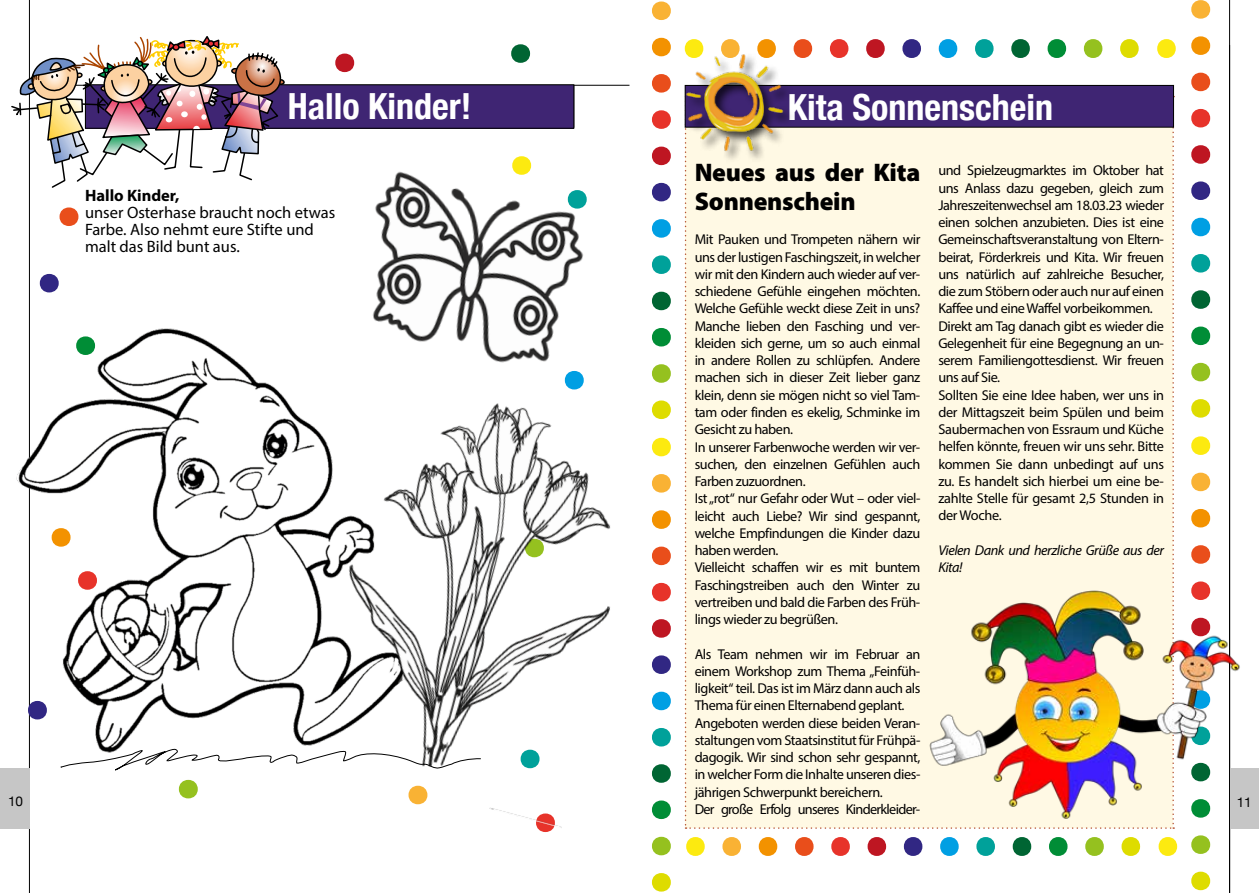
<style>
.page{position:relative;width:1259px;height:893px;background:#fff}
.page>*{position:absolute;margin:0;border:0;box-sizing:border-box;transform-origin:0 0}
.t1{font:700 condensed 36px "Helvetica Neue";color:#fff}
.t2{font:900 25.5px/28.5px "Myriad Pro";letter-spacing:-.01em;color:#000}
.t3{font:16.5px/17.2px "Myriad Pro";color:#000}
.t4{font:700 16.5px "Myriad Pro";color:#000}
.t5{font:14.25px/17.2px "Myriad Pro";letter-spacing:-.03em;color:#000}
.t6{font:italic 14.25px/17.2px "Myriad Pro";letter-spacing:-.03em;color:#000}
.t7{font:13.5px "Helvetica Neue";color:#000}
</style>
<div class="page">
<hr style="left:1229px;top:0;width:1px;height:893px;background:#000">
<hr style="left:30px;top:85px;width:599px;height:1px;background:#000">
<hr style="left:29px;top:0;width:1px;height:893px;background:#000">
<div style="left:0;top:768px;width:30px;height:61px;background:#c6c6c6"></div>
<div style="left:85px;top:85px;width:489px;height:43px;background:#3f2573"></div>
<div style="left:85px;top:84px;width:489px;height:45px;border:1px solid #000"></div>
<div style="left:685px;top:128px;width:489px;height:701px;background:#fff9e4"></div>
<div style="left:685px;top:85px;width:488px;height:42px;background:#3f2573"></div>
<div style="left:685px;top:85px;width:489px;height:43px;border:1px solid #000"></div>
<div style="left:685px;top:52px;width:110px;height:111px;background:#000;opacity:.75"></div>
<img style="left:684px;top:52px;width:104px;height:103px">
<div style="left:1230px;top:768px;width:29px;height:61px;background:#c6c6c6"></div>
<div style="left:1191px;top:436px;width:19px;height:19px;background:#fcea10;border-radius:50%"></div>
<div style="left:1191px;top:473px;width:19px;height:18px;background:#f9b234;border-radius:50%"></div>
<div style="left:1191px;top:509px;width:19px;height:18px;background:#f39200;border-radius:50%"></div>
<div style="left:1191px;top:545px;width:19px;height:19px;background:#e94e1b;border-radius:50%"></div>
<div style="left:1191px;top:581px;width:19px;height:19px;background:#e7332a;border-radius:50%"></div>
<div style="left:1191px;top:835px;width:19px;height:19px;background:#95c11f;border-radius:50%"></div>
<div style="left:1191px;top:872px;width:19px;height:18px;background:#dedc00;border-radius:50%"></div>
<div style="left:1191px;top:0;width:19px;height:19px;background:#f9b234;border-radius:50%"></div>
<div style="left:1191px;top:36px;width:19px;height:19px;background:#f39200;border-radius:50%"></div>
<div style="left:1191px;top:73px;width:19px;height:18px;background:#e94e1b;border-radius:50%"></div>
<div style="left:1191px;top:109px;width:19px;height:18px;background:#e7332a;border-radius:50%"></div>
<div style="left:1191px;top:145px;width:19px;height:19px;background:#be1622;border-radius:50%"></div>
<div style="left:1191px;top:181px;width:19px;height:19px;background:#312783;border-radius:50%"></div>
<div style="left:1191px;top:218px;width:19px;height:18px;background:#009fe3;border-radius:50%"></div>
<div style="left:1191px;top:254px;width:19px;height:19px;background:#00a19a;border-radius:50%"></div>
<div style="left:1191px;top:290px;width:19px;height:19px;background:#006533;border-radius:50%"></div>
<div style="left:1191px;top:327px;width:19px;height:18px;background:#008d36;border-radius:50%"></div>
<div style="left:1191px;top:363px;width:19px;height:18px;background:#95c11f;border-radius:50%"></div>
<div style="left:1191px;top:399px;width:19px;height:19px;background:#dedc00;border-radius:50%"></div>
<div style="left:652px;top:837px;width:19px;height:18px;background:#95c11f;border-radius:50%"></div>
<div style="left:652px;top:873px;width:19px;height:19px;background:#dedc00;border-radius:50%"></div>
<div style="left:652px;top:2px;width:19px;height:18px;background:#f9b234;border-radius:50%"></div>
<div style="left:652px;top:38px;width:19px;height:18px;background:#f39200;border-radius:50%"></div>
<div style="left:652px;top:74px;width:19px;height:19px;background:#e94e1b;border-radius:50%"></div>
<div style="left:652px;top:110px;width:19px;height:19px;background:#e7332a;border-radius:50%"></div>
<div style="left:652px;top:147px;width:19px;height:18px;background:#be1622;border-radius:50%"></div>
<div style="left:652px;top:183px;width:19px;height:18px;background:#312783;border-radius:50%"></div>
<div style="left:652px;top:219px;width:19px;height:19px;background:#009fe3;border-radius:50%"></div>
<div style="left:652px;top:255px;width:19px;height:19px;background:#00a19a;border-radius:50%"></div>
<div style="left:652px;top:292px;width:19px;height:18px;background:#006533;border-radius:50%"></div>
<div style="left:652px;top:328px;width:19px;height:18px;background:#008d36;border-radius:50%"></div>
<div style="left:685px;top:39px;width:18px;height:19px;background:#fcea10;border-radius:50%"></div>
<div style="left:721px;top:39px;width:18px;height:19px;background:#f9b234;border-radius:50%"></div>
<div style="left:757px;top:39px;width:19px;height:19px;background:#f39200;border-radius:50%"></div>
<div style="left:793px;top:39px;width:19px;height:19px;background:#e94e1b;border-radius:50%"></div>
<div style="left:830px;top:39px;width:18px;height:19px;background:#e7332a;border-radius:50%"></div>
<div style="left:866px;top:39px;width:18px;height:19px;background:#be1622;border-radius:50%"></div>
<div style="left:902px;top:39px;width:19px;height:19px;background:#312783;border-radius:50%"></div>
<div style="left:938px;top:39px;width:19px;height:19px;background:#009fe3;border-radius:50%"></div>
<div style="left:975px;top:39px;width:18px;height:19px;background:#00a19a;border-radius:50%"></div>
<div style="left:1011px;top:39px;width:19px;height:19px;background:#006533;border-radius:50%"></div>
<div style="left:1047px;top:39px;width:19px;height:19px;background:#008d36;border-radius:50%"></div>
<div style="left:1084px;top:39px;width:18px;height:19px;background:#95c11f;border-radius:50%"></div>
<div style="left:1120px;top:39px;width:18px;height:19px;background:#dedc00;border-radius:50%"></div>
<div style="left:1157px;top:39px;width:18px;height:19px;background:#fcea10;border-radius:50%"></div>
<div style="left:686px;top:837px;width:19px;height:19px;background:#fcea10;border-radius:50%"></div>
<div style="left:722px;top:837px;width:19px;height:19px;background:#f9b234;border-radius:50%"></div>
<div style="left:759px;top:837px;width:18px;height:19px;background:#f39200;border-radius:50%"></div>
<div style="left:795px;top:837px;width:18px;height:19px;background:#e94e1b;border-radius:50%"></div>
<div style="left:831px;top:837px;width:19px;height:19px;background:#e7332a;border-radius:50%"></div>
<div style="left:867px;top:837px;width:19px;height:19px;background:#be1622;border-radius:50%"></div>
<div style="left:904px;top:837px;width:18px;height:19px;background:#312783;border-radius:50%"></div>
<div style="left:940px;top:837px;width:18px;height:19px;background:#009fe3;border-radius:50%"></div>
<div style="left:976px;top:837px;width:19px;height:19px;background:#00a19a;border-radius:50%"></div>
<div style="left:1012px;top:837px;width:19px;height:19px;background:#006533;border-radius:50%"></div>
<div style="left:1049px;top:837px;width:18px;height:19px;background:#008d36;border-radius:50%"></div>
<div style="left:1085px;top:837px;width:18px;height:19px;background:#95c11f;border-radius:50%"></div>
<div style="left:1121px;top:837px;width:19px;height:19px;background:#dedc00;border-radius:50%"></div>
<div style="left:1158px;top:837px;width:19px;height:19px;background:#fcea10;border-radius:50%"></div>
<div style="left:276px;top:79px;width:9px;height:6px;border:2px solid #000;border-radius:50%"></div>
<img style="left:11px;top:29px;width:273px;height:160px">
<div style="left:60px;top:207px;width:18px;height:19px;background:#e94e1b;border-radius:50%"></div>
<div style="left:179px;top:780px;width:19px;height:18px;background:#95c11f;border-radius:50%"></div>
<svg style="left:536px;top:813px;width:19px;height:19px"></svg>
<div style="left:335px;top:54px;width:19px;height:18px;background:#be1622;border-radius:50%"></div>
<div style="left:511px;top:44px;width:19px;height:19px;background:#006533;border-radius:50%"></div>
<img style="left:928px;top:590px;width:312px;height:230px">
<img style="left:299px;top:110px;width:288px;height:243px">
<img style="left:16px;top:243px;width:396px;height:525px">
<img style="left:288px;top:353px;width:383px;height:476px">
<svg style="left:61px;top:735px;width:420px;height:37px"></svg>
<h1 class="t1" style="left:288px;top:77px;width:185px">Hallo Kinder!</h1>
<h1 class="t1" style="left:788px;top:77px;width:267px">Kita Sonnenschein</h1>
<h2 class="t2" style="left:694px;top:158px;width:227px">Neues aus der Kita<br>Sonnenschein</h2>
<p class="t5" style="left:694px;top:231px;width:227px">Mit Pauken und Trompeten nähern wir uns der lustigen Faschingszeit, in welcher wir mit den Kindern auch wieder auf ver&shy;schiedene Gefühle eingehen möchten.<br>Welche Gefühle weckt diese Zeit in uns?<br>Manche lieben den Fasching und ver&shy;kleiden sich gerne, um so auch einmal in andere Rollen zu schlüpfen. Andere machen sich in dieser Zeit lieber ganz klein, denn sie mögen nicht so viel Tam&shy;tam oder finden es ekelig, Schminke im Gesicht zu haben.<br>In unserer Farbenwoche werden wir ver&shy;suchen, den einzelnen Gefühlen auch Farben zuzuordnen.<br>Ist „rot“ nur Gefahr oder Wut – oder viel&shy;leicht auch Liebe? Wir sind gespannt, welche Empfindungen die Kinder dazu haben werden.<br>Vielleicht schaffen wir es mit buntem Faschingstreiben auch den Winter zu vertreiben und bald die Farben des Früh&shy;lings wieder zu begrüßen.</p>
<p class="t5" style="left:694px;top:645px;width:227px">Als Team nehmen wir im Februar an einem Workshop zum Thema „Feinfüh&shy;ligkeit“ teil. Das ist im März dann auch als Thema für einen Elternabend geplant.<br>Angeboten werden diese beiden Veran&shy;staltungen vom Staatsinstitut für Frühpä&shy;dagogik. Wir sind schon sehr gespannt, in welcher Form die Inhalte unseren dies&shy;jährigen Schwerpunkt bereichern.<br>Der große Erfolg unseres Kinderkleider-</p>
<p class="t5" style="left:938px;top:162px;width:227px">und Spielzeugmarktes im Oktober hat uns Anlass dazu gegeben, gleich zum Jahreszeitenwechsel am 18.03.23 wieder einen solchen anzubieten. Dies ist eine Gemeinschaftsveranstaltung von Eltern&shy;beirat, Förderkreis und Kita. Wir freuen uns natürlich auf zahlreiche Besucher, die zum Stöbern oder auch nur auf einen Kaffee und eine Waffel vorbeikommen.<br>Direkt am Tag danach gibt es wieder die Gelegenheit für eine Begegnung an un&shy;serem Familiengottesdienst. Wir freuen uns auf Sie.<br>Sollten Sie eine Idee haben, wer uns in der Mittagszeit beim Spülen und beim Saubermachen von Essraum und Küche helfen könnte, freuen wir uns sehr. Bitte kommen Sie dann unbedingt auf uns zu. Es handelt sich hierbei um eine be&shy;zahlte Stelle für gesamt 2,5 Stunden in der Woche.</p>
<p class="t6" style="left:938px;top:541px;width:227px">Vielen Dank und herzliche Grüße aus der<br>Kita!</p>
<p class="t4" style="left:85px;top:184px;width:96px">Hallo Kinder,</p>
<p class="t3" style="left:85px;top:204px;width:252px">unser Osterhase braucht noch etwas<br>Farbe. Also nehmt eure Stifte und malt das Bild bunt aus.</p>
<p class="t7" style="left:8px;top:791px;width:17px">10</p>
<p class="t7" style="left:1236px;top:792px;width:17px">11</p>
</div>
